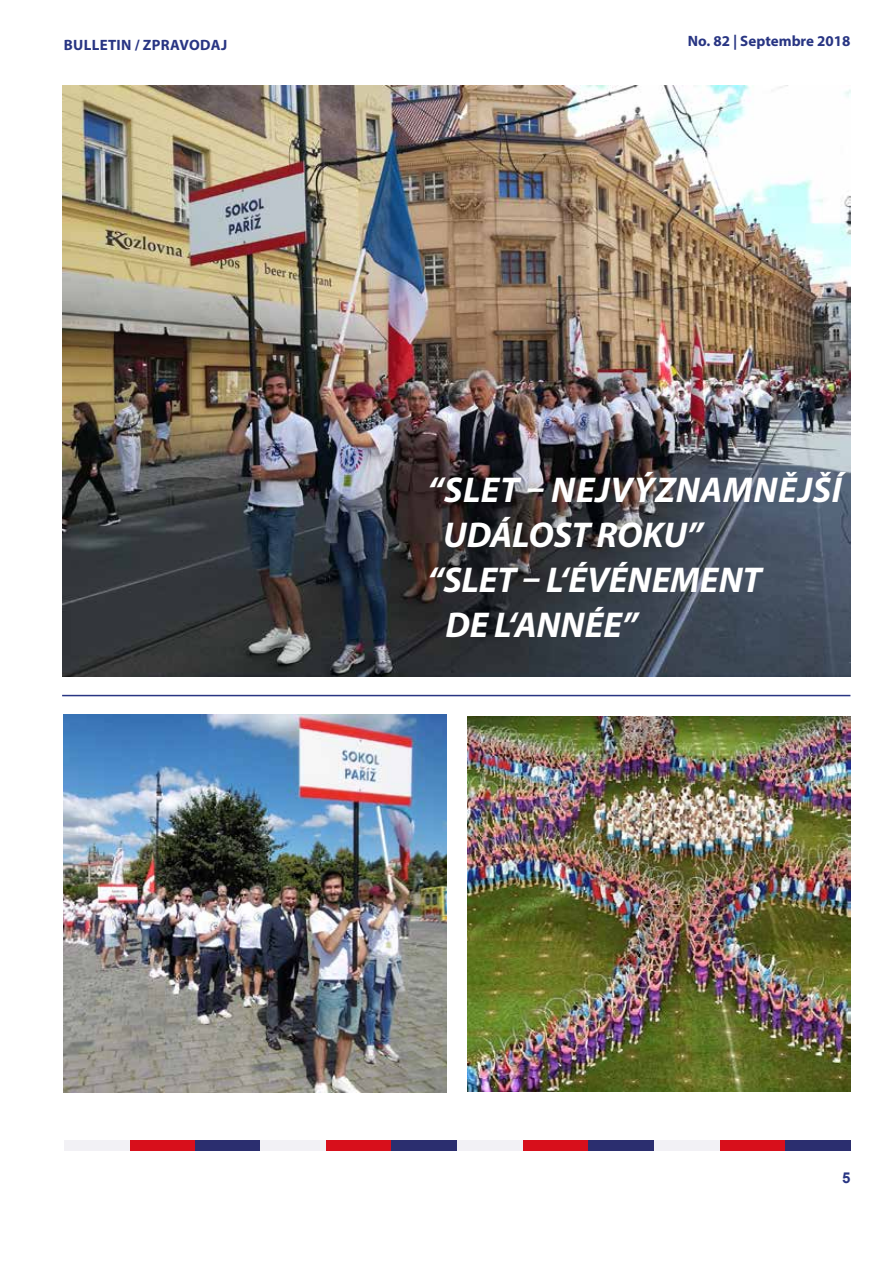
<style>
.page{position:relative;width:893px;height:1263px;background:#fff}
.page>*{position:absolute;margin:0;border:0;box-sizing:border-box;transform-origin:0 0}
.t1{font:italic 700 36px "Myriad Pro";letter-spacing:.005em;color:#fff}
.t2{font:700 15px "Myriad Pro";letter-spacing:.005em;color:#283583}
.t3{font:700 15px "Arial";color:#283583}
</style>
<div class="page">
<hr style="left:62px;top:695px;width:788px;height:1px;background:#283583">
<div style="left:129px;top:1140px;width:66px;height:11px;background:#d80f1b"></div>
<div style="left:64px;top:1140px;width:65px;height:11px;background:#f2f1f5"></div>
<div style="left:195px;top:1140px;width:65px;height:11px;background:#2b2e6f"></div>
<div style="left:326px;top:1140px;width:66px;height:11px;background:#d80f1b"></div>
<div style="left:260px;top:1140px;width:66px;height:11px;background:#f2f1f5"></div>
<div style="left:392px;top:1140px;width:65px;height:11px;background:#2b2e6f"></div>
<div style="left:523px;top:1140px;width:65px;height:11px;background:#d80f1b"></div>
<div style="left:457px;top:1140px;width:66px;height:11px;background:#f2f1f5"></div>
<div style="left:588px;top:1140px;width:66px;height:11px;background:#2b2e6f"></div>
<div style="left:719px;top:1140px;width:66px;height:11px;background:#d80f1b"></div>
<div style="left:654px;top:1140px;width:65px;height:11px;background:#f2f1f5"></div>
<div style="left:785px;top:1140px;width:65px;height:11px;background:#2b2e6f"></div>
<img style="left:62px;top:85px;width:788px;height:591px">
<img style="left:64px;top:715px;width:382px;height:378px">
<img style="left:468px;top:716px;width:382px;height:376px">
<p class="t2" style="left:64px;top:36px;width:165px">BULLETIN / ZPRAVODAJ</p>
<p class="t2" style="left:688px;top:31px;width:164px">No. 82 | Septembre 2018</p>
<p class="t1" style="left:427px;top:466px;width:416px">“SLET – NEJVÝZNAMNĚJŠÍ</p>
<p class="t1" style="left:443px;top:511px;width:261px">UDÁLOST ROKU”</p>
<p class="t1" style="left:427px;top:556px;width:336px">“SLET – L‘ÉVÉNEMENT</p>
<p class="t1" style="left:445px;top:601px;width:194px">DE L‘ANNÉE”</p>
<p class="t3" style="left:842px;top:1168px;width:10px">5</p>
</div>
